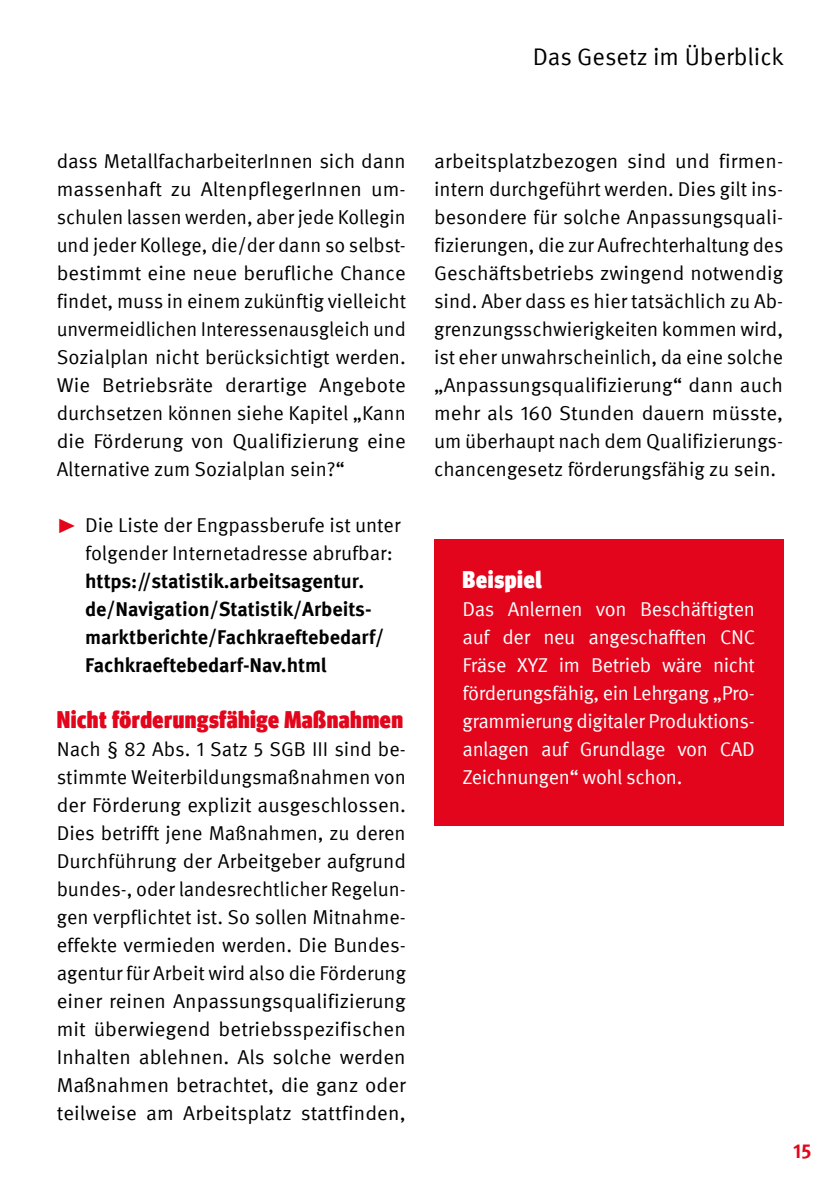
<style>
.page{position:relative;width:840px;height:1191px;background:#fff}
.page>*{position:absolute;margin:0;border:0;box-sizing:border-box;transform-origin:0 0}
.t1{font:900 condensed 24px "Meta Head IGM";letter-spacing:.02em;color:#e3051b}
.t2{font:24px "Meta IGM";color:#000}
.t3{font:900 condensed 24px "Meta Head IGM";letter-spacing:.03em;color:#fff}
.t4{font:20px/28px "Meta IGM";color:#000;text-align:justify}
.t5{font:20px/28px "Meta IGM";letter-spacing:-.02em;color:#fff;text-align:justify}
.t6{font:700 20px/28px "Meta IGM";color:#000}
.t7{font:700 20px "Meta IGM";color:#e3051b}
.s1{font-weight:700;font-size:40px;color:#e3051b}
</style>
<div class="page">
<div style="left:434px;top:539px;width:348px;height:287px;background:#e3051b"></div>
<p class="t2" style="left:532px;top:39px;width:252px">Das Gesetz im Überblick</p>
<p class="t4" style="left:57px;top:146px;width:350px">dass MetallfacharbeiterInnen sich dann massenhaft zu AltenpflegerInnen um&shy;schulen lassen werden, aber jede Kollegin und jeder Kollege, die/der dann so selbst&shy;bestimmt eine neue berufliche Chance findet, muss in einem zukünftig vielleicht unvermeidlichen Interessenausgleich und Sozialplan nicht berücksichtigt werden.<br>Wie Betriebsräte derartige Angebote durchsetzen können siehe Kapitel „Kann die Förderung von Qualifizierung eine Alternative zum Sozialplan sein?“</p>
<p class="t4" style="left:85px;top:510px;width:316px;text-indent:-28px"><span class="s1">▸</span> Die Liste der Engpassberufe ist unter folgender Internetadresse abrufbar:</p>
<p class="t6" style="left:85px;top:566px;width:300px">https://statistik.arbeitsagentur. de/Navigation/Statistik/Arbeits&shy;marktberichte/Fachkraeftebedarf/ Fachkraeftebedarf-Nav.html</p>
<p class="t1" style="left:57px;top:700px;width:347px">Nicht förderungsfähige Maßnahmen</p>
<p class="t4" style="left:57px;top:734px;width:350px">Nach § 82 Abs. 1 Satz 5 SGB III sind be&shy;stimmte Weiterbildungsmaßnahmen von der Förderung explizit ausgeschlossen.<br>Dies betrifft jene Maßnahmen, zu deren Durchführung der Arbeitgeber aufgrund bundes-, oder landesrechtlicher Regelun&shy;gen verpflichtet ist. So sollen Mitnahme&shy;effekte vermieden werden. Die Bundes&shy;agentur für Arbeit wird also die Förderung einer reinen Anpassungsqualifizierung mit überwiegend betriebsspezifischen Inhalten ablehnen. Als solche werden Maßnahmen betrachtet, die ganz oder teilweise am Arbeitsplatz stattfinden,</p>
<p class="t4" style="left:434px;top:146px;width:350px">arbeitsplatzbezogen sind und firmen&shy;intern durchgeführt werden. Dies gilt ins&shy;besondere für solche Anpassungsquali&shy;fizierungen, die zur Aufrechterhaltung des Geschäftsbetriebs zwingend notwendig sind. Aber dass es hier tatsächlich zu Ab&shy;grenzungsschwierigkeiten kommen wird, ist eher unwahrscheinlich, da eine solche „Anpassungsqualifizierung“ dann auch mehr als 160 Stunden dauern müsste, um überhaupt nach dem Qualifizierungs&shy;chancengesetz förderungsfähig zu sein.</p>
<p class="t3" style="left:462px;top:560px;width:81px">Beispiel</p>
<p class="t5" style="left:462px;top:594px;width:294px">Das Anlernen von Beschäftigten auf der neu angeschafften CNC Fräse XYZ im Betrieb wäre nicht förderungsfähig, ein Lehrgang „Pro&shy;grammierung digitaler Produktions&shy;anlagen auf Grundlage von CAD Zeichnungen“ wohl schon.</p>
<p class="t7" style="left:792px;top:1135px;width:20px">15</p>
</div>
